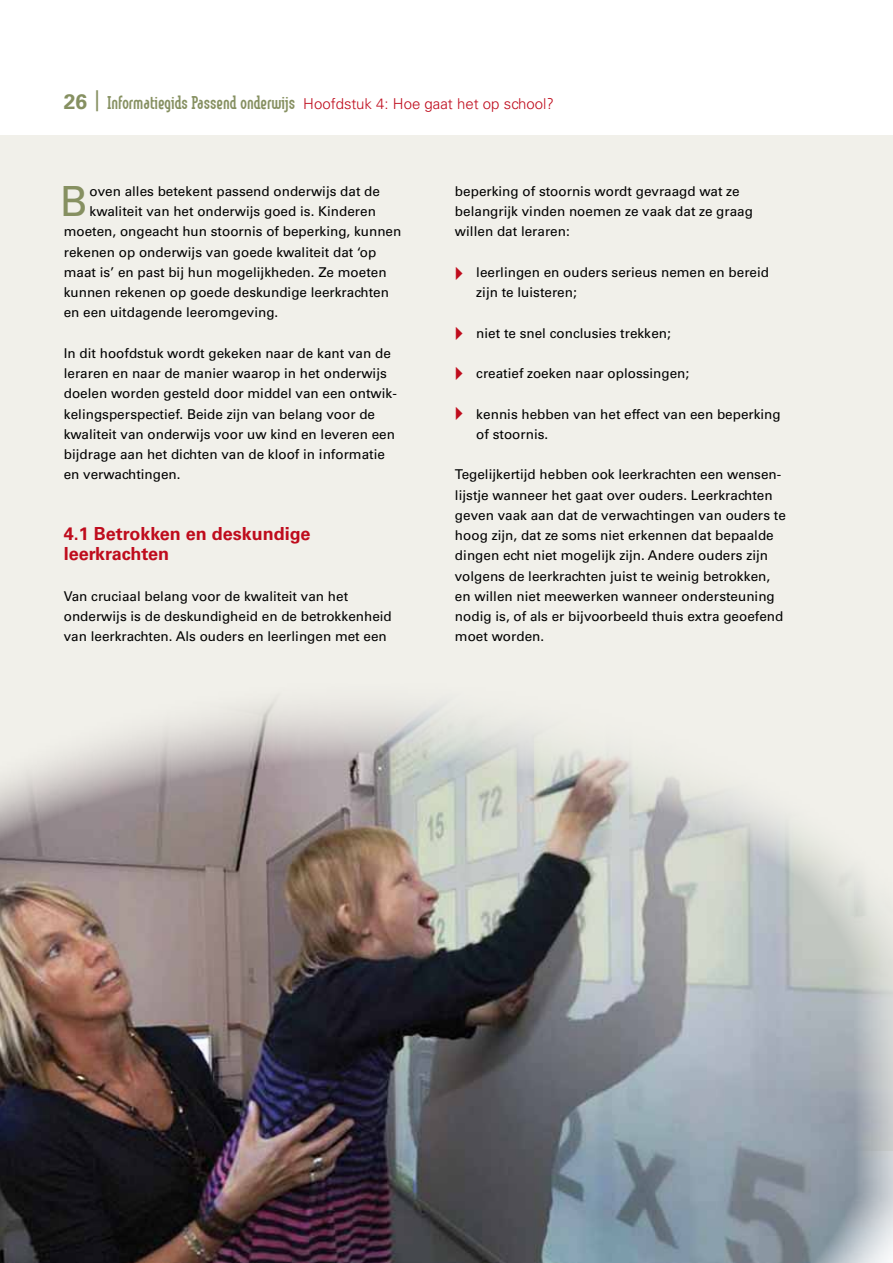
<style>
.page{position:relative;width:893px;height:1263px;background:#fff}
.page>*{position:absolute;margin:0;border:0;box-sizing:border-box;transform-origin:0 0}
.t1{font:41.55px "Univers LT Std";color:#869061}
.t2{font:700 18px "Method Com";color:#869061}
.t3{font:700 18px/20.2px "Univers LT Std";color:#bf0c1d}
.t4{font:13.5px/20.2px "Univers LT Std";color:#000}
.s1{font-family:"Univers LT Std";font-size:21px}
.s2{font-family:"Univers LT Std";font-weight:300;font-size:15px;color:#bf0c1d}
</style>
<div class="page">
<div style="left:0;top:135px;width:893px;height:1015px;background:#f1f0ea"></div>
<img style="left:0;top:699px;width:893px;height:564px">
<p class="t2" style="left:64px;top:93px;width:492px"><span class="s1">26</span> <sup>|</sup> Informatiegids Passend onderwijs <span class="s2">Hoofdstuk 4: Hoe gaat het op school?</span></p>
<p class="t1" style="left:60px;top:177px;width:29px">B</p>
<p class="t4" style="left:90px;top:181px;width:292px">oven alles betekent passend onderwijs dat de</p>
<p class="t4" style="left:90px;top:201px;width:288px">kwaliteit van het onderwijs goed is. Kinderen</p>
<p class="t4" style="left:64px;top:221px;width:339px">moeten, ongeacht hun stoornis of beperking, kunnen</p>
<p class="t4" style="left:64px;top:242px;width:314px">rekenen op onderwijs van goede kwaliteit dat ‘op</p>
<p class="t4" style="left:64px;top:262px;width:324px">maat is’ en past bij hun mogelijkheden. Ze moeten</p>
<p class="t4" style="left:64px;top:282px;width:327px">kunnen rekenen op goede deskundige leerkrachten</p>
<p class="t4" style="left:64px;top:302px;width:216px">en een uitdagende leeromgeving.</p>
<p class="t4" style="left:64px;top:343px;width:335px">In dit hoofdstuk wordt gekeken naar de kant van de leraren en naar de manier waarop in het onderwijs doelen worden gesteld door middel van een ontwik&shy;kelingsperspectief. Beide zijn van belang voor de kwaliteit van onderwijs voor uw kind en leveren een bijdrage aan het dichten van de kloof in informatie en verwachtingen.</p>
<p class="t3" style="left:64px;top:524px;width:248px">4.1 Betrokken en deskundige leerkrachten</p>
<p class="t4" style="left:64px;top:586px;width:330px">Van cruciaal belang voor de kwaliteit van het onderwijs is de deskundigheid en de betrokkenheid van leerkrachten. Als ouders en leerlingen met een</p>
<p class="t4" style="left:455px;top:181px;width:300px">beperking of stoornis wordt gevraagd wat ze belangrijk vinden noemen ze vaak dat ze graag willen dat leraren:</p>
<p class="t4" style="left:476px;top:262px;width:294px">leerlingen en ouders serieus nemen en bereid zijn te luisteren;</p>
<p class="t4" style="left:476px;top:323px;width:196px">niet te snel conclusies trekken;</p>
<p class="t4" style="left:476px;top:363px;width:215px">creatief zoeken naar oplossingen;</p>
<p class="t4" style="left:476px;top:404px;width:306px">kennis hebben van het effect van een beperking of stoornis.</p>
<p class="t4" style="left:455px;top:464px;width:332px">Tegelijkertijd hebben ook leerkrachten een wensen&shy;lijstje wanneer het gaat over ouders. Leerkrachten geven vaak aan dat de verwachtingen van ouders te hoog zijn, dat ze soms niet erkennen dat bepaalde dingen echt niet mogelijk zijn. Andere ouders zijn volgens de leerkrachten juist te weinig betrokken, en willen niet meewerken wanneer ondersteuning nodig is, of als er bijvoorbeeld thuis extra geoefend moet worden.</p>
</div>
